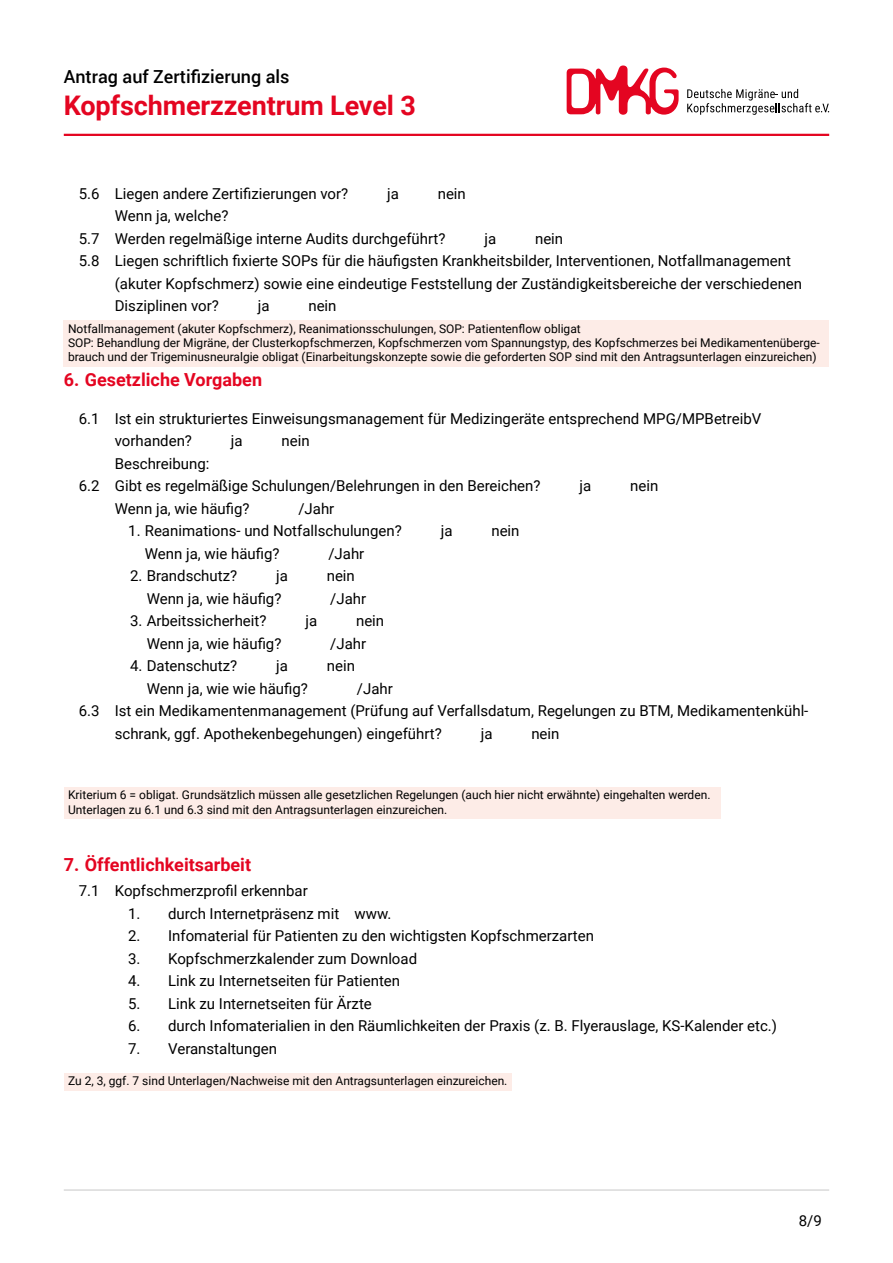
<style>
.page{position:relative;width:893px;height:1263px;background:#fff}
.page>*{position:absolute;margin:0;border:0;box-sizing:border-box;transform-origin:0 0}
.t1{font:700 27px "Roboto";letter-spacing:-.005em;color:#e40521}
.t2{font:700 18px "Roboto";color:#e40521}
.t3{font:500 18px "Roboto";color:#000}
.t4{font:15px/22.5px "Roboto";color:#000}
.t5{font:12px/14.4px "Roboto";color:#000}
</style>
<div class="page">
<hr style="left:64px;top:134px;width:765px;height:2px;background:#e40521">
<hr style="left:64px;top:1189px;width:765px;height:2px;background:#dadada">
<div style="left:64px;top:321px;width:765px;height:46px;background:#fdece7"></div>
<div style="left:64px;top:787px;width:656px;height:32px;background:#fdece7"></div>
<div style="left:64px;top:1073px;width:448px;height:18px;background:#fdece7"></div>
<svg style="left:567px;top:66px;width:112px;height:49px"></svg>
<svg style="left:687px;top:89px;width:142px;height:26px"></svg>
<p class="t3" style="left:64px;top:64px;width:227px">Antrag auf Zertifizierung als</p>
<h1 class="t1" style="left:64px;top:87px;width:354px">Kopfschmerzzentrum Level 3</h1>
<p class="t4" style="left:79px;top:182px;width:271px">5.6 Liegen andere Zertifizierungen vor?</p>
<p class="t4" style="left:387px;top:182px;width:13px">ja</p>
<p class="t4" style="left:438px;top:182px;width:30px">nein</p>
<p class="t4" style="left:79px;top:204px;width:368px;text-indent:36px">Wenn ja, welche?<br>5.7 Werden regelmäßige interne Audits durchgeführt?</p>
<p class="t4" style="left:484px;top:227px;width:13px">ja</p>
<p class="t4" style="left:535px;top:227px;width:30px">nein</p>
<p class="t4" style="left:79px;top:249px;width:714px">5.8 Liegen schriftlich fixierte SOPs für die häufigsten Krankheitsbilder, Interventionen, Notfallmanagement</p>
<p class="t4" style="left:115px;top:272px;width:689px">(akuter Kopfschmerz) sowie eine eindeutige Feststellung der Zuständigkeitsbereiche der verschiedenen</p>
<p class="t4" style="left:115px;top:294px;width:106px">Disziplinen vor?</p>
<p class="t4" style="left:258px;top:294px;width:13px">ja</p>
<p class="t4" style="left:308px;top:294px;width:30px">nein</p>
<p class="t5" style="left:68px;top:321px;width:753px">Notfallmanagement (akuter Kopfschmerz), Reanimationsschulungen, SOP: Patientenflow obligat<br>SOP: Behandlung der Migräne, der Clusterkopfschmerzen, Kopfschmerzen vom Spannungstyp, des Kopfschmerzes bei Medikamentenüberge&shy;brauch und der Trigeminusneuralgie obligat (Einarbeitungskonzepte sowie die geforderten SOP sind mit den Antragsunterlagen einzureichen)</p>
<p class="t2" style="left:64px;top:367px;width:200px">6. Gesetzliche Vorgaben</p>
<p class="t4" style="left:115px;top:407px;width:648px;text-indent:-36px">6.1 Ist ein strukturiertes Einweisungsmanagement für Medizingeräte entsprechend MPG/MPBetreibV vorhanden?</p>
<p class="t4" style="left:231px;top:429px;width:13px">ja</p>
<p class="t4" style="left:282px;top:429px;width:30px">nein</p>
<p class="t4" style="left:79px;top:452px;width:463px;text-indent:36px">Beschreibung:<br>6.2 Gibt es regelmäßige Schulungen/Belehrungen in den Bereichen?</p>
<p class="t4" style="left:579px;top:474px;width:13px">ja</p>
<p class="t4" style="left:630px;top:474px;width:30px">nein</p>
<p class="t4" style="left:115px;top:497px;width:136px">Wenn ja, wie häufig?</p>
<p class="t4" style="left:298px;top:497px;width:37px">/Jahr</p>
<p class="t4" style="left:128px;top:519px;width:275px">1. Reanimations- und Notfallschulungen?</p>
<p class="t4" style="left:441px;top:519px;width:13px">ja</p>
<p class="t4" style="left:491px;top:519px;width:30px">nein</p>
<p class="t4" style="left:145px;top:542px;width:136px">Wenn ja, wie häufig?</p>
<p class="t4" style="left:328px;top:542px;width:37px">/Jahr</p>
<p class="t4" style="left:130px;top:564px;width:109px">2. Brandschutz?</p>
<p class="t4" style="left:276px;top:564px;width:13px">ja</p>
<p class="t4" style="left:327px;top:564px;width:30px">nein</p>
<p class="t4" style="left:147px;top:587px;width:136px">Wenn ja, wie häufig?</p>
<p class="t4" style="left:330px;top:587px;width:37px">/Jahr</p>
<p class="t4" style="left:130px;top:609px;width:138px">3. Arbeitssicherheit?</p>
<p class="t4" style="left:305px;top:609px;width:13px">ja</p>
<p class="t4" style="left:356px;top:609px;width:30px">nein</p>
<p class="t4" style="left:147px;top:632px;width:136px">Wenn ja, wie häufig?</p>
<p class="t4" style="left:330px;top:632px;width:37px">/Jahr</p>
<p class="t4" style="left:130px;top:654px;width:109px">4. Datenschutz?</p>
<p class="t4" style="left:276px;top:654px;width:13px">ja</p>
<p class="t4" style="left:327px;top:654px;width:30px">nein</p>
<p class="t4" style="left:147px;top:677px;width:163px">Wenn ja, wie wie häufig?</p>
<p class="t4" style="left:357px;top:677px;width:37px">/Jahr</p>
<p class="t4" style="left:79px;top:699px;width:731px">6.3 Ist ein Medikamentenmanagement (Prüfung auf Verfallsdatum, Regelungen zu BTM, Medikamentenkühl-</p>
<p class="t4" style="left:115px;top:722px;width:329px">schrank, ggf. Apothekenbegehungen) eingeführt?</p>
<p class="t4" style="left:481px;top:722px;width:13px">ja</p>
<p class="t4" style="left:531px;top:722px;width:30px">nein</p>
<p class="t5" style="left:68px;top:787px;width:644px">Kriterium 6 = obligat. Grundsätzlich müssen alle gesetzlichen Regelungen (auch hier nicht erwähnte) eingehalten werden.<br>Unterlagen zu 6.1 und 6.3 sind mit den Antragsunterlagen einzureichen.</p>
<p class="t2" style="left:64px;top:852px;width:189px">7. Öffentlichkeitsarbeit</p>
<p class="t4" style="left:79px;top:879px;width:231px">7.1 Kopfschmerzprofil erkennbar</p>
<p class="t4" style="left:128px;top:902px;width:265px">1. durch Internetpräsenz mit www.</p>
<p class="t4" style="left:128px;top:924px;width:467px">2. Infomaterial für Patienten zu den wichtigsten Kopfschmerzarten</p>
<p class="t4" style="left:128px;top:947px;width:291px">3. Kopfschmerzkalender zum Download</p>
<p class="t4" style="left:128px;top:969px;width:274px">4. Link zu Internetseiten für Patienten</p>
<p class="t4" style="left:128px;top:992px;width:245px">5. Link zu Internetseiten für Ärzte</p>
<p class="t4" style="left:128px;top:1014px;width:650px">6. durch Infomaterialien in den Räumlichkeiten der Praxis (z. B. Flyerauslage, KS-Kalender etc.)</p>
<p class="t4" style="left:128px;top:1037px;width:150px">7. Veranstaltungen</p>
<p class="t5" style="left:68px;top:1073px;width:441px">Zu 2, 3, ggf. 7 sind Unterlagen/Nachweise mit den Antragsunterlagen einzureichen.</p>
<p class="t4" style="left:799px;top:1209px;width:25px">8/9</p>
</div>
